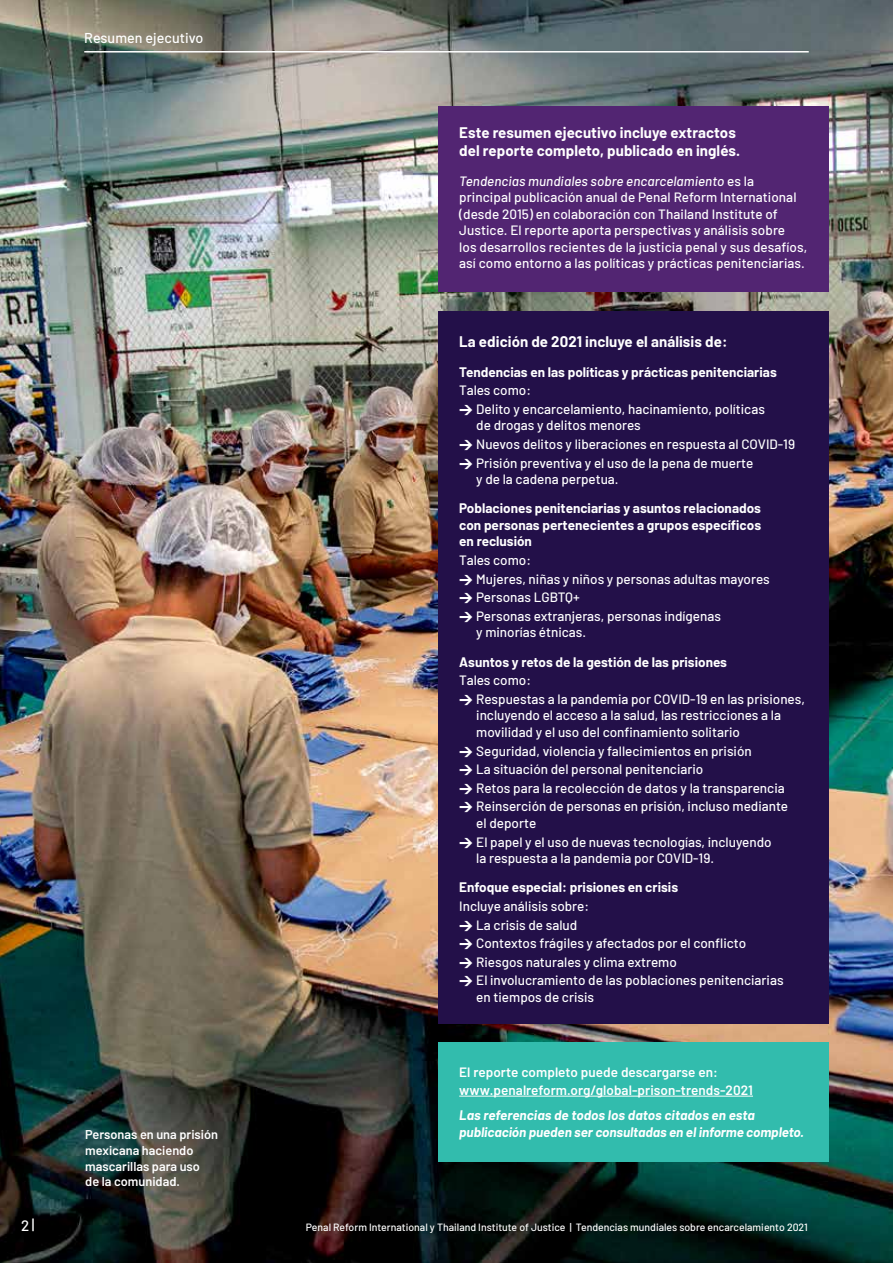
<style>
.page{position:relative;width:893px;height:1263px;background:#fff}
.page>*{position:absolute;margin:0;border:0;box-sizing:border-box;transform-origin:0 0}
.t1{font:700 15px/18px "Barlow";letter-spacing:.005em;color:#fff}
.t2{font:500 15px "Barlow";color:#fff}
.t3{font:500 14.25px "Barlow";letter-spacing:.005em;color:#fff}
.t4{font:500 13.5px/18.6px "Barlow";color:#fff}
.t5{font:700 13.5px/16.5px "Barlow";color:#fff;text-align:justify}
.t6{font:italic 700 13.5px/16.5px "Barlow";letter-spacing:-.005em;color:#fff}
.t7{font:600 13.5px/18px "Barlow";letter-spacing:.005em;color:#fff}
.t8{font:600 12.75px/15.8px "Barlow";color:#fff}
.t9{font:500 10.5px "Barlow";color:#fff}
.s1{font-style:italic}
.s2{font-family:"DIN";font-weight:900}
</style>
<div class="page">
<img style="left:0;top:0;width:893px;height:1263px">
<hr style="left:84px;top:51px;width:725px;height:2px;background:#fff">
<div style="left:438px;top:311px;width:390px;height:713px;background:#231049"></div>
<div style="left:438px;top:106px;width:391px;height:186px;background:#522572"></div>
<div style="left:438px;top:1042px;width:390px;height:120px;background:#32bcad"></div>
<hr style="left:459px;top:1096px;width:294px;height:1px;background:#fff">
<p class="t3" style="left:84px;top:27px;width:121px">Resumen ejecutivo</p>
<p class="t8" style="left:85px;top:1126px;width:134px">Personas en una prisión mexicana haciendo mascarillas para uso<br>de la comunidad.</p>
<p class="t1" style="left:459px;top:123px;width:282px">Este resumen ejecutivo incluye extractos del reporte completo, publicado en inglés.</p>
<p class="t4" style="left:459px;top:171px;width:349px;line-height:16.5px"><span class="s1">Tendencias mundiales sobre encarcelamiento</span> es la principal publicación anual de Penal Reform International (desde 2015) en colaboración con Thailand Institute of Justice. El reporte aporta perspectivas y análisis sobre<br>los desarrollos recientes de la justicia penal y sus desafíos, así como entorno a las políticas y prácticas penitenciarias.</p>
<p class="t1" style="left:459px;top:332px;width:270px">La edición de 2021 incluye el análisis de:</p>
<p class="t5" style="left:459px;top:362px;width:319px">Tendencias en las políticas y prácticas penitenciarias</p>
<p class="t4" style="left:459px;top:380px;width:307px">Tales como:<br><span class="s2">&gt;</span> Delito y encarcelamiento, hacinamiento, políticas</p>
<p class="t4" style="left:459px;top:415px;width:337px;text-indent:17px">de drogas y delitos menores<br><span class="s2">&gt;</span> Nuevos delitos y liberaciones en respuesta al COVID-19 <span class="s2">&gt;</span> Prisión preventiva y el uso de la pena de muerte</p>
<p class="t4" style="left:476px;top:469px;width:144px">y de la cadena perpetua.</p>
<p class="t5" style="left:459px;top:499px;width:303px">Poblaciones penitenciarias y asuntos relacionados con personas pertenecientes a grupos específicos en reclusión</p>
<p class="t4" style="left:459px;top:550px;width:312px">Tales como:<br><span class="s2">&gt;</span> Mujeres, niñas y niños y personas adultas mayores <span class="s2">&gt;</span> Personas LGBTQ+<br><span class="s2">&gt;</span> Personas extranjeras, personas indígenas</p>
<p class="t4" style="left:476px;top:622px;width:111px">y minorías étnicas.</p>
<p class="t5" style="left:459px;top:652px;width:269px">Asuntos y retos de la gestión de las prisiones</p>
<p class="t4" style="left:459px;top:670px;width:347px">Tales como:<br><span class="s2">&gt;</span> Respuestas a la pandemia por COVID-19 en las prisiones,</p>
<p class="t4" style="left:476px;top:706px;width:306px;line-height:16.5px">incluyendo el acceso a la salud, las restricciones a la movilidad y el uso del confinamiento solitario</p>
<p class="t4" style="left:459px;top:740px;width:330px"><span class="s2">&gt;</span> Seguridad, violencia y fallecimientos en prisión<br><span class="s2">&gt;</span> La situación del personal penitenciario<br><span class="s2">&gt;</span> Retos para la recolección de datos y la transparencia <span class="s2">&gt;</span> Reinserción de personas en prisión, incluso mediante</p>
<p class="t4" style="left:459px;top:813px;width:314px;text-indent:17px">el deporte<br><span class="s2">&gt;</span> El papel y el uso de nuevas tecnologías, incluyendo</p>
<p class="t4" style="left:476px;top:848px;width:239px">la respuesta a la pandemia por COVID-19.</p>
<p class="t5" style="left:459px;top:878px;width:220px">Enfoque especial: prisiones en crisis</p>
<p class="t4" style="left:459px;top:896px;width:326px">Incluye análisis sobre:<br><span class="s2">&gt;</span> La crisis de salud<br><span class="s2">&gt;</span> Contextos frágiles y afectados por el conflicto<br><span class="s2">&gt;</span> Riesgos naturales y clima extremo<br><span class="s2">&gt;</span> El involucramiento de las poblaciones penitenciarias</p>
<p class="t4" style="left:476px;top:987px;width:119px">en tiempos de crisis</p>
<p class="t7" style="left:459px;top:1062px;width:295px">El reporte completo puede descargarse en: www.penalreform.org/global-prison-trends-2021</p>
<p class="t6" style="left:459px;top:1106px;width:346px">Las referencias de todos los datos citados en esta publicación pueden ser consultadas en el informe completo.</p>
<p class="t2" style="left:21px;top:1214px;width:15px">2 |</p>
<p class="t9" style="left:306px;top:1220px;width:503px">Penal Reform International y Thailand Institute of Justice | Tendencias mundiales sobre encarcelamiento 2021</p>
</div>
